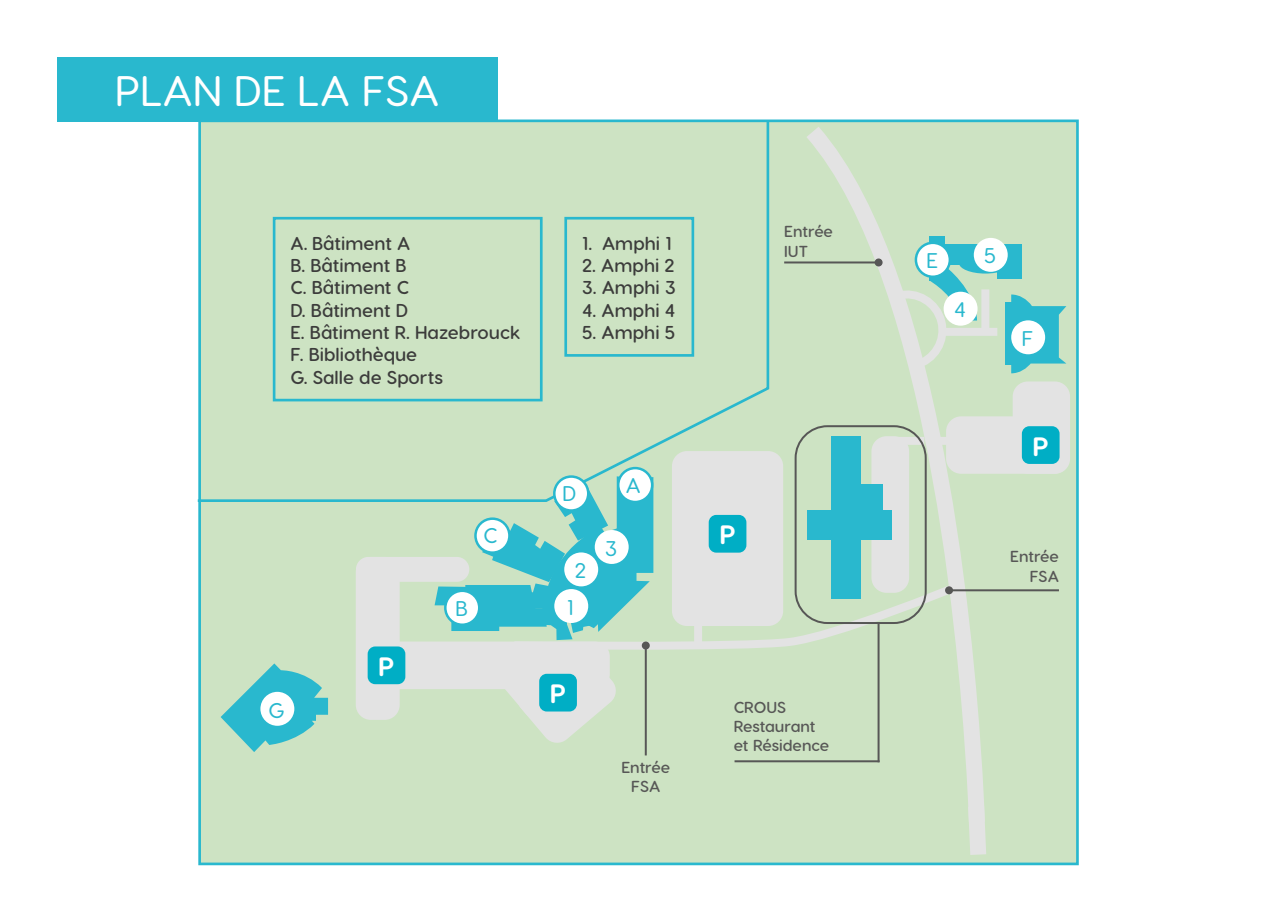
<style>
.page{position:relative;width:1276px;height:922px;background:#fff}
.page>*{position:absolute;margin:0;border:0;box-sizing:border-box;transform-origin:0 0}
.t1{font:500 42.75px "Visby Round CF";letter-spacing:.01em;color:#fff}
.t2{font:700 26.5px "Visby Round CF";color:#fff}
.t3{font:500 21.25px "Visby Round CF";color:#29b8ce}
.t4{font:600 18.5px/22.2px "Visby Round CF";color:#3c3c3b}
.t5{font:600 16px "Visby Round CF";color:#575756}
</style>
<div class="page">
<div style="left:198px;top:119px;width:880px;height:746px;background:#cde3c3;border:3px solid #29b8ce"></div>
<svg style="left:221px;top:663px;width:107px;height:89px"></svg>
<div style="left:944px;top:245px;width:78px;height:20px;background:#29b8ce"></div>
<div style="left:997px;top:256px;width:25px;height:23px;background:#29b8ce"></div>
<div style="left:1005px;top:302px;width:21px;height:62px;background:#29b8ce"></div>
<svg style="left:1011px;top:294px;width:55px;height:79px"></svg>
<div style="left:356px;top:556px;width:44px;height:163px;background:#e3e3e3;border-radius:15px"></div>
<div style="left:356px;top:556px;width:113px;height:25px;background:#e3e3e3;border-radius:12px"></div>
<div style="left:375px;top:641px;width:235px;height:48px;background:#e3e3e3;border-radius:15px"></div>
<svg style="left:434px;top:476px;width:356px;height:268px"></svg>
<div style="left:946px;top:416px;width:123px;height:57px;background:#e3e3e3;border-radius:15px"></div>
<div style="left:1012px;top:381px;width:58px;height:92px;background:#e3e3e3;border-radius:15px"></div>
<div style="left:944px;top:328px;width:53px;height:8px;background:#e3e3e3"></div>
<div style="left:57px;top:57px;width:440px;height:64px;background:#29b8ce"></div>
<div style="left:595px;top:530px;width:33px;height:34px;background:#fff;border-radius:50%"></div>
<div style="left:564px;top:552px;width:34px;height:34px;background:#fff;border-radius:50%"></div>
<div style="left:554px;top:589px;width:34px;height:34px;background:#fff;border-radius:50%"></div>
<div style="left:973px;top:238px;width:34px;height:34px;background:#fff;border-radius:50%"></div>
<div style="left:1011px;top:320px;width:34px;height:34px;background:#fff;border-radius:50%"></div>
<div style="left:708px;top:515px;width:38px;height:37px;background:#00aec5;border-radius:8px"></div>
<div style="left:1022px;top:426px;width:37px;height:38px;background:#00aec5;border-radius:8px"></div>
<div style="left:368px;top:646px;width:37px;height:38px;background:#00aec5;border-radius:8px"></div>
<div style="left:694px;top:615px;width:8px;height:31px;background:#e3e3e3"></div>
<hr style="left:734px;top:760px;width:145px;height:2px;background:#575756">
<div style="left:539px;top:673px;width:38px;height:38px;background:#00aec5;border-radius:8px"></div>
<svg style="left:195px;top:118px;width:575px;height:385px"></svg>
<svg style="left:790px;top:119px;width:202px;height:670px"></svg>
<svg style="left:959px;top:789px;width:36px;height:77px"></svg>
<hr style="left:949px;top:589px;width:110px;height:2px;background:#575756">
<div style="left:945px;top:586px;width:8px;height:8px;background:#575756;border-radius:50%"></div>
<hr style="left:784px;top:261px;width:94px;height:2px;background:#575756">
<div style="left:874px;top:258px;width:8px;height:8px;background:#575756;border-radius:50%"></div>
<div style="left:618px;top:468px;width:34px;height:34px;background:#fff;border-radius:50%"></div>
<div style="left:617px;top:466px;width:36px;height:37px;border:2px solid #29b8ce;border-radius:50%"></div>
<div style="left:554px;top:476px;width:34px;height:34px;background:#fff;border-radius:50%"></div>
<div style="left:553px;top:475px;width:36px;height:36px;border:2px solid #29b8ce;border-radius:50%"></div>
<div style="left:475px;top:518px;width:34px;height:34px;background:#fff;border-radius:50%"></div>
<div style="left:474px;top:517px;width:37px;height:36px;border:2px solid #29b8ce;border-radius:50%"></div>
<div style="left:445px;top:590px;width:34px;height:34px;background:#fff;border-radius:50%"></div>
<div style="left:444px;top:589px;width:36px;height:37px;border:2px solid #29b8ce;border-radius:50%"></div>
<div style="left:564px;top:217px;width:130px;height:139px;border:3px solid #29b8ce"></div>
<div style="left:943px;top:291px;width:34px;height:34px;background:#fff;border-radius:50%"></div>
<div style="left:260px;top:691px;width:34px;height:34px;background:#fff;border-radius:50%"></div>
<hr style="left:645px;top:645px;width:2px;height:110px;background:#575756">
<div style="left:642px;top:641px;width:8px;height:8px;background:#575756;border-radius:50%"></div>
<p class="t1" style="left:115px;top:64px;width:326px">PLAN DE LA FSA</p>
<p class="t4" style="left:290px;top:231px;width:121px">A. Bâtiment A<br>B. Bâtiment B<br>C. Bâtiment C</p>
<p class="t4" style="left:290px;top:298px;width:231px">D. Bâtiment D<br>E. Bâtiment R. Hazebrouck<br>F. Bibliothèque</p>
<p class="t4" style="left:290px;top:365px;width:154px">G. Salle de Sports</p>
<p class="t4" style="left:582px;top:231px;width:91px">1. Amphi 1</p>
<p class="t4" style="left:582px;top:254px;width:94px">2. Amphi 2</p>
<p class="t4" style="left:582px;top:276px;width:95px">3. Amphi 3</p>
<p class="t4" style="left:582px;top:298px;width:95px">4. Amphi 4</p>
<p class="t4" style="left:582px;top:321px;width:95px">5. Amphi 5</p>
<p class="t5" style="left:784px;top:222px;width:50px">Entrée</p>
<p class="t5" style="left:784px;top:241px;width:25px">IUT</p>
<p class="t3" style="left:562px;top:480px;width:15px">D</p>
<p class="t3" style="left:626px;top:471px;width:16px">A</p>
<p class="t3" style="left:483px;top:522px;width:15px">C</p>
<p class="t3" style="left:605px;top:534px;width:13px">3</p>
<p class="t2" style="left:719px;top:518px;width:18px">P</p>
<p class="t3" style="left:575px;top:557px;width:13px">2</p>
<p class="t3" style="left:455px;top:595px;width:14px">B</p>
<p class="t3" style="left:567px;top:593px;width:8px">1</p>
<p class="t2" style="left:378px;top:649px;width:18px">P</p>
<p class="t3" style="left:269px;top:696px;width:18px">G</p>
<p class="t2" style="left:550px;top:677px;width:18px">P</p>
<p class="t5" style="left:734px;top:697px;width:54px">CROUS</p>
<p class="t5" style="left:734px;top:716px;width:83px">Restaurant</p>
<p class="t5" style="left:734px;top:735px;width:97px">et Résidence</p>
<p class="t5" style="left:621px;top:757px;width:50px">Entrée</p>
<p class="t5" style="left:631px;top:776px;width:31px">FSA</p>
<p class="t3" style="left:926px;top:247px;width:13px">E</p>
<p class="t3" style="left:984px;top:242px;width:13px">5</p>
<p class="t3" style="left:954px;top:296px;width:13px">4</p>
<p class="t3" style="left:1021px;top:325px;width:13px">F</p>
<p class="t2" style="left:1032px;top:429px;width:18px">P</p>
<p class="t5" style="left:1010px;top:546px;width:50px">Entrée</p>
<p class="t5" style="left:1030px;top:565px;width:31px">FSA</p>
</div>
